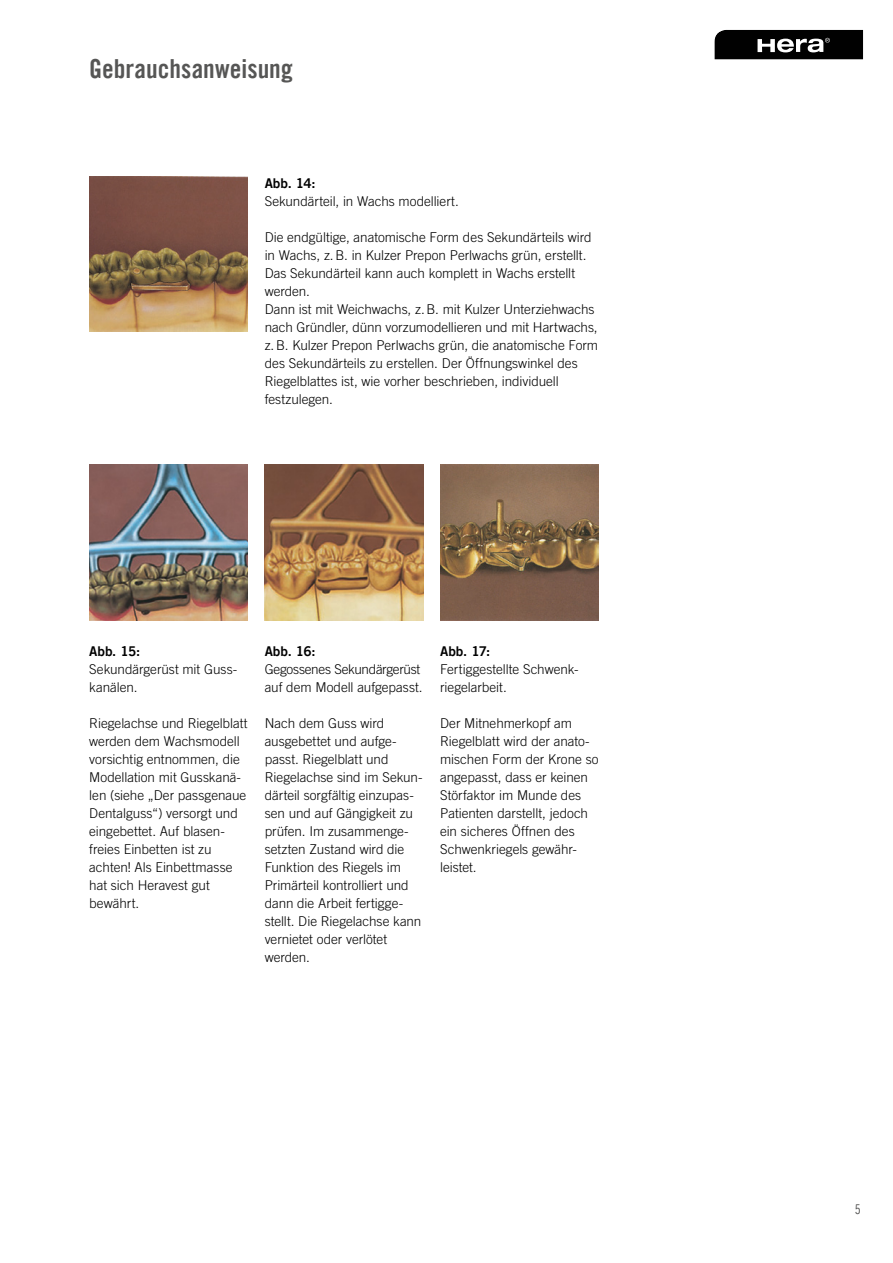
<style>
.page{position:relative;width:893px;height:1263px;background:#fff}
.page>*{position:absolute;margin:0;border:0;box-sizing:border-box;transform-origin:0 0}
.t1{font:26.25px "Trade Gothic LT Com Bd Cn 20";color:#565655}
.t2{font:300 13.5px/18px "Trade Gothic LT Com";letter-spacing:-.005em;color:#000}
.t3{font:13.5px "Trade Gothic LT Com Bd 2";color:#000}
.t4{font:13.5px "Trade Gothic LT Com Cn 18";color:#565655}
</style>
<div class="page">
<img style="left:440px;top:464px;width:158px;height:156px">
<img style="left:89px;top:176px;width:159px;height:156px">
<img style="left:89px;top:464px;width:159px;height:156px">
<img style="left:265px;top:464px;width:158px;height:156px">
<svg style="left:714px;top:30px;width:149px;height:30px;background:#262626"></svg>
<h1 class="t1" style="left:89px;top:53px;width:205px">Gebrauchsanweisung</h1>
<p class="t3" style="left:265px;top:175px;width:52px">Abb. 14:</p>
<p class="t2" style="left:265px;top:192px;width:196px">Sekundärteil, in Wachs modelliert.</p>
<p class="t2" style="left:265px;top:228px;width:335px">Die endgültige, anatomische Form des Sekundärteils wird in Wachs, z.B. in Kulzer Prepon Perlwachs grün, erstellt.<br>Das Sekundärteil kann auch komplett in Wachs erstellt werden.<br>Dann ist mit Weichwachs, z.B. mit Kulzer Unterziehwachs nach Gründler, dünn vorzumodellieren und mit Hartwachs, z.B. Kulzer Prepon Perlwachs grün, die anatomische Form des Sekundärteils zu erstellen. Der Öffnungswinkel des Riegelblattes ist, wie vorher beschrieben, individuell festzulegen.</p>
<p class="t3" style="left:89px;top:643px;width:53px">Abb. 15:</p>
<p class="t2" style="left:89px;top:660px;width:149px">Sekundärgerüst mit Guss&shy;kanälen.</p>
<p class="t2" style="left:89px;top:714px;width:160px">Riegelachse und Riegelblatt werden dem Wachsmodell vorsichtig entnommen, die<br>Modellation mit Gusskanä&shy;len (siehe „Der passgenaue<br>Dentalguss“) versorgt und eingebettet. Auf blasen&shy;freies Einbetten ist zu achten! Als Einbettmasse hat sich Heravest gut bewährt.</p>
<p class="t3" style="left:265px;top:643px;width:52px">Abb. 16:</p>
<p class="t2" style="left:265px;top:660px;width:159px">Gegossenes Sekundärgerüst auf dem Modell aufgepasst.</p>
<p class="t2" style="left:265px;top:714px;width:160px">Nach dem Guss wird ausgebettet und aufge&shy;passt. Riegelblatt und<br>Riegelachse sind im Sekun&shy;därteil sorgfältig einzupas&shy;sen und auf Gängigkeit zu prüfen. Im zusammenge&shy;setzten Zustand wird die<br>Funktion des Riegels im<br>Primärteil kontrolliert und dann die Arbeit fertigge&shy;stellt. Die Riegelachse kann vernietet oder verlötet werden.</p>
<p class="t3" style="left:440px;top:643px;width:52px">Abb. 17:</p>
<p class="t2" style="left:440px;top:660px;width:140px">Fertiggestellte Schwenk&shy;riegelarbeit.</p>
<p class="t2" style="left:440px;top:714px;width:160px">Der Mitnehmerkopf am<br>Riegelblatt wird der anato&shy;mischen Form der Krone so angepasst, dass er keinen<br>Störfaktor im Munde des<br>Patienten darstellt, jedoch ein sicheres Öffnen des<br>Schwenkriegels gewähr&shy;leistet.</p>
<p class="t4" style="left:855px;top:1201px;width:7px">5</p>
</div>
